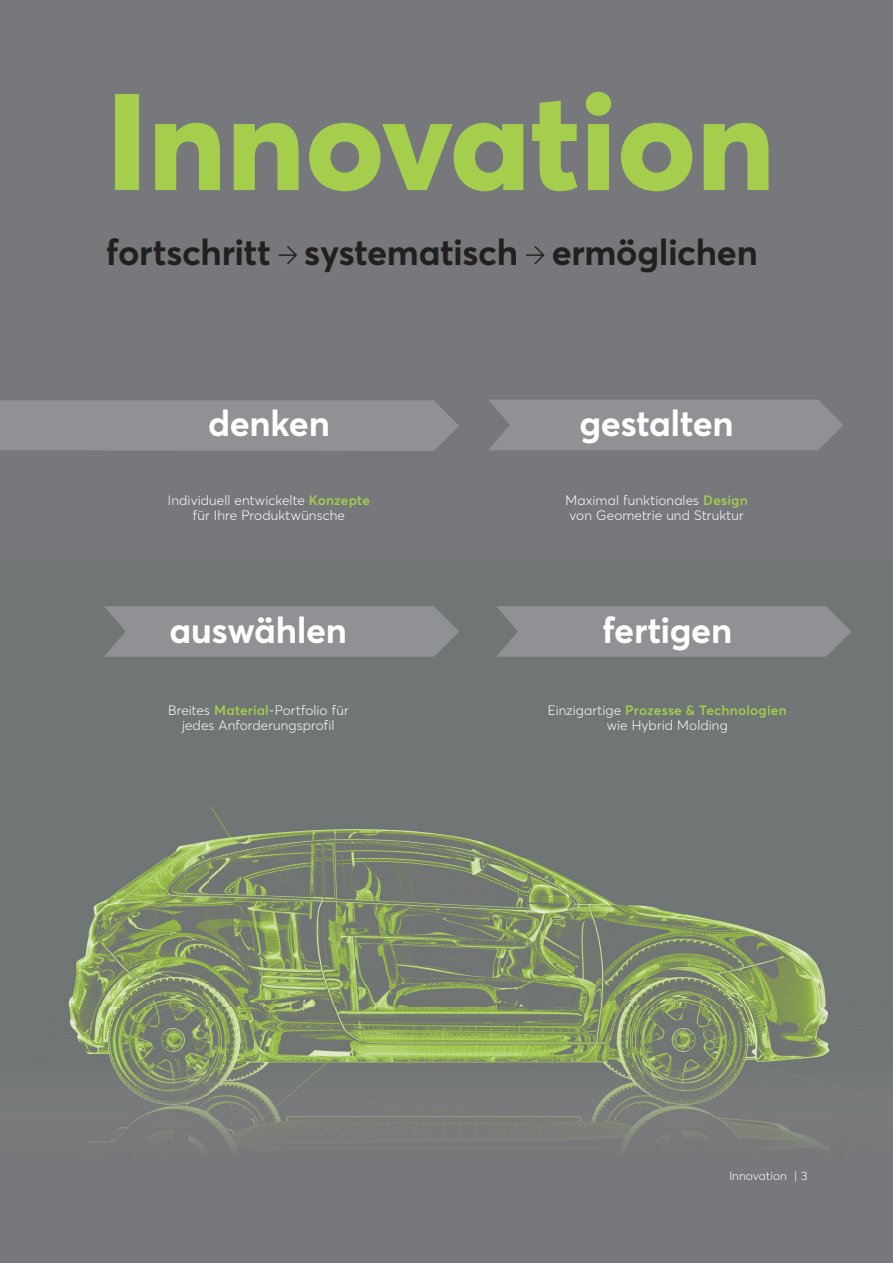
<style>
.page{position:relative;width:893px;height:1263px;background:#76787b}
.page>*{position:absolute;margin:0;border:0;box-sizing:border-box;transform-origin:0 0}
.t1{font:800 135px "Averta PE";color:#a4ce4c}
.t2{font:700 36px "Averta PE";letter-spacing:-.01em;color:#231f20}
.t3{font:700 36px "Averta PE";letter-spacing:-.01em;color:#fff}
.t4{font:300 13.5px/15px "Averta PE";letter-spacing:.01em;color:#fff;text-align:center}
.t5{font:300 12px "Averta PE";color:#fff}
.s1{font-weight:600;color:#a4ce4c}
</style>
<div class="page">
<img style="left:38px;top:806px;width:827px;height:343px">
<div style="left:0;top:400px;width:459px;height:51px;background:#8f9194"></div>
<div style="left:489px;top:400px;width:354px;height:50px;background:#8f9194"></div>
<div style="left:104px;top:606px;width:355px;height:51px;background:#8f9194"></div>
<div style="left:497px;top:606px;width:354px;height:51px;background:#8f9194"></div>
<h1 class="t1" style="left:106px;top:47px;width:670px">Innovation</h1>
<h2 class="t2" style="left:106px;top:227px;width:653px">fortschritt systematisch ermöglichen</h2>
<h2 class="t3" style="left:208px;top:398px;width:123px">denken</h2>
<h2 class="t3" style="left:579px;top:398px;width:156px">gestalten</h2>
<p class="t4" style="left:168px;top:492px;width:204px">Individuell entwickelte <span class="s1">Konzepte </span>für Ihre Produktwünsche</p>
<p class="t4" style="left:565px;top:492px;width:184px;text-align:left">Maximal funktionales <span class="s1">Design </span>von Geometrie und Struktur</p>
<h2 class="t3" style="left:170px;top:605px;width:179px">auswählen</h2>
<h2 class="t3" style="left:602px;top:605px;width:131px">fertigen</h2>
<p class="t4" style="left:168px;top:702px;width:182px">Breites <span class="s1">Material</span>-Portfolio für jedes Anforderungsprofil</p>
<p class="t4" style="left:548px;top:702px;width:240px">Einzigartige <span class="s1">Prozesse &amp; Technologien </span>wie Hybrid Molding</p>
<p class="t5" style="left:729px;top:1168px;width:80px">Innovation | 3</p>
</div>
